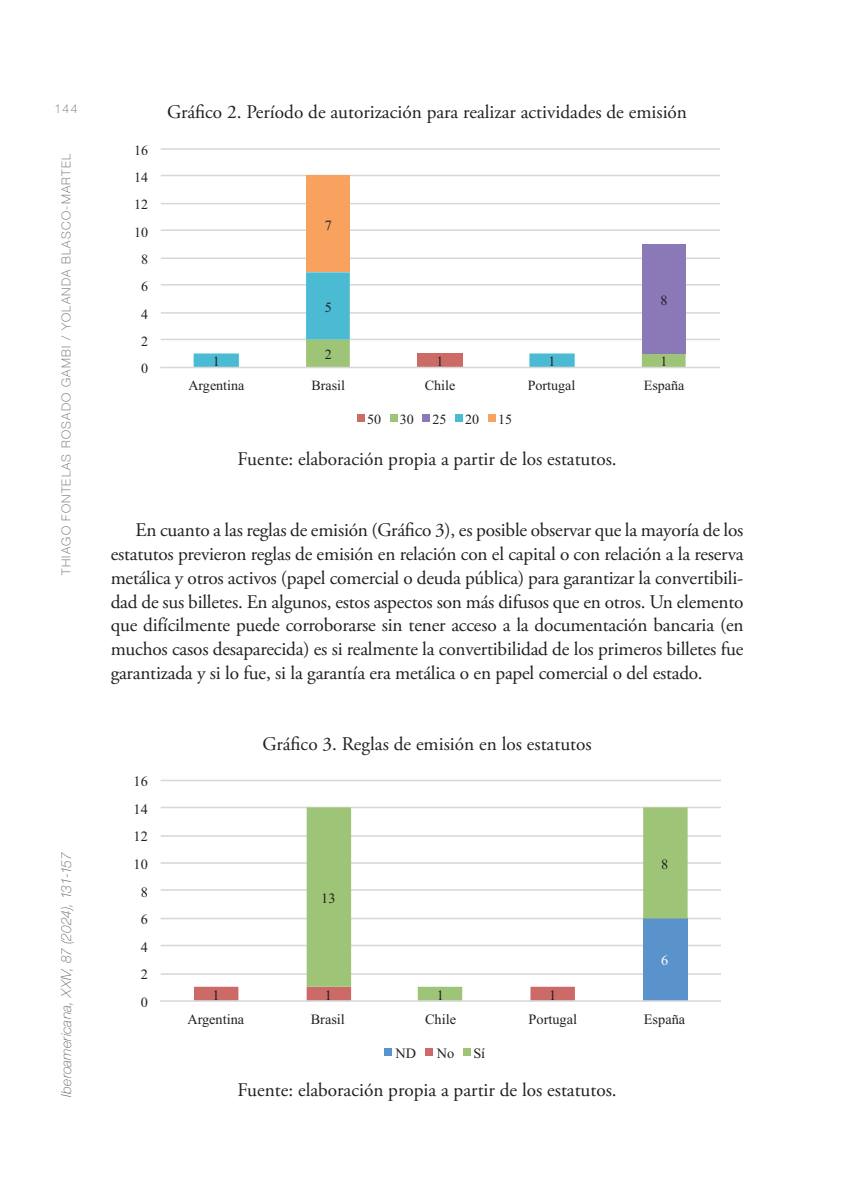
<style>
.page{position:relative;width:845px;height:1196px;background:#fff}
.page>*{position:absolute;margin:0;border:0;box-sizing:border-box;transform-origin:0 0}
.epigrafe-tabla{font:19.25px/23.8px "Adobe Garamond Pro";color:#231f20;text-align:justify}
.pie-imagen{font:19.25px "Adobe Garamond Pro";color:#231f20}
.t1{font:14.35px "Times New Roman";color:#231f20}
.t2{font:14.35px "Times New Roman";color:#fff}
.t3{font:14px "Times New Roman";color:#231f20}
.t4{font:italic 100 14px "Helvetica Neue LT Std";letter-spacing:.01em;color:#636366}
.t5{font:100 12.25px "Helvetica Neue LT Std";letter-spacing:.1em;color:#636366}
</style>
<div class="page">
<hr style="left:161px;top:339px;width:559px;height:1px;background:#d7d8da">
<hr style="left:161px;top:312px;width:559px;height:2px;background:#d7d8da">
<hr style="left:161px;top:284px;width:559px;height:2px;background:#d7d8da">
<hr style="left:161px;top:257px;width:559px;height:2px;background:#d7d8da">
<hr style="left:161px;top:229px;width:559px;height:2px;background:#d7d8da">
<hr style="left:161px;top:203px;width:559px;height:1px;background:#d7d8da">
<hr style="left:161px;top:175px;width:559px;height:1px;background:#d7d8da">
<hr style="left:161px;top:148px;width:559px;height:2px;background:#d7d8da">
<div style="left:642px;top:244px;width:43px;height:109px;background:#8b78b7"></div>
<svg style="left:194px;top:272px;width:491px;height:95px"></svg>
<div style="left:306px;top:175px;width:44px;height:97px;background:#f9a25f"></div>
<hr style="left:160px;top:367px;width:560px;height:1px;background:#d7d8da">
<div style="left:357px;top:414px;width:7px;height:7px;background:#cc6a67"></div>
<div style="left:390px;top:414px;width:7px;height:7px;background:#9ec577"></div>
<div style="left:423px;top:414px;width:7px;height:7px;background:#8b78b7"></div>
<div style="left:455px;top:414px;width:7px;height:7px;background:#4bbbd3"></div>
<div style="left:488px;top:414px;width:7px;height:7px;background:#f9a25f"></div>
<hr style="left:161px;top:973px;width:560px;height:2px;background:#d7d8da">
<hr style="left:161px;top:945px;width:560px;height:1px;background:#d7d8da">
<hr style="left:161px;top:918px;width:560px;height:1px;background:#d7d8da">
<hr style="left:161px;top:889px;width:560px;height:2px;background:#d7d8da">
<hr style="left:161px;top:862px;width:560px;height:2px;background:#d7d8da">
<hr style="left:161px;top:835px;width:560px;height:2px;background:#d7d8da">
<hr style="left:161px;top:807px;width:560px;height:1px;background:#d7d8da">
<hr style="left:161px;top:780px;width:560px;height:1px;background:#d7d8da">
<svg style="left:194px;top:987px;width:113px;height:13px"></svg>
<svg style="left:307px;top:807px;width:380px;height:193px"></svg>
<hr style="left:160px;top:1000px;width:561px;height:2px;background:#d7d8da">
<div style="left:384px;top:1048px;width:7px;height:7px;background:#5a92cc"></div>
<div style="left:425px;top:1048px;width:7px;height:7px;background:#cc6a67"></div>
<div style="left:463px;top:1048px;width:7px;height:7px;background:#9ec577"></div>
<p class="t5" style="left:55px;top:102px;width:24px">144</p>
<p class="epigrafe-tabla" style="left:167px;top:101px;width:521px">Gráfico 2. Período de autorización para realizar actividades de emisión</p>
<p class="t5" style="left:59px;top:574px;width:422px;rotate:-90deg">THIAGO FONTELAS ROSADO GAMBI / YOLANDA BLASCO-MARTEL</p>
<p class="t4" style="left:58px;top:1097px;width:246px;rotate:-90deg">Iberoamericana, XXIV, 87 (2024), 131-157</p>
<p class="t3" style="left:134px;top:145px;width:16px">16</p>
<p class="t3" style="left:134px;top:172px;width:16px">14</p>
<p class="t3" style="left:134px;top:200px;width:16px">12</p>
<p class="t3" style="left:134px;top:227px;width:16px">10</p>
<p class="t3" style="left:141px;top:254px;width:9px">8</p>
<p class="t3" style="left:141px;top:281px;width:9px">6</p>
<p class="t3" style="left:141px;top:309px;width:9px">4</p>
<p class="t3" style="left:141px;top:336px;width:9px">2</p>
<p class="t3" style="left:141px;top:363px;width:9px">0</p>
<p class="t3" style="left:213px;top:357px;width:9px">1</p>
<p class="t3" style="left:325px;top:220px;width:9px">7</p>
<p class="t3" style="left:325px;top:302px;width:9px">5</p>
<p class="t3" style="left:325px;top:350px;width:9px">2</p>
<p class="t3" style="left:436px;top:357px;width:9px">1</p>
<p class="t3" style="left:548px;top:357px;width:9px">1</p>
<p class="t3" style="left:660px;top:295px;width:9px">8</p>
<p class="t3" style="left:660px;top:357px;width:9px">1</p>
<p class="t3" style="left:188px;top:380px;width:57px">Argentina</p>
<p class="t3" style="left:311px;top:380px;width:35px">Brasil</p>
<p class="t3" style="left:425px;top:380px;width:32px">Chile</p>
<p class="t3" style="left:527px;top:380px;width:49px">Portugal</p>
<p class="t3" style="left:643px;top:380px;width:42px">España</p>
<p class="t3" style="left:367px;top:414px;width:16px">50</p>
<p class="t3" style="left:400px;top:414px;width:16px">30</p>
<p class="t3" style="left:432px;top:414px;width:16px">25</p>
<p class="t3" style="left:465px;top:414px;width:16px">20</p>
<p class="t3" style="left:498px;top:414px;width:16px">15</p>
<p class="pie-imagen" style="left:237px;top:447px;width:381px">Fuente: elaboración propia a partir de los estatutos.</p>
<p class="epigrafe-tabla" style="left:111px;top:519px;width:634px;text-indent:25px">En cuanto a las reglas de emisión (Gráfico 3), es posible observar que la mayoría de los estatutos previeron reglas de emisión en relación con el capital o con relación a la reserva metálica y otros activos (papel comercial o deuda pública) para garantizar la convertibili&shy;dad de sus billetes. En algunos, estos aspectos son más difusos que en otros. Un elemento que difícilmente puede corroborarse sin tener acceso a la documentación bancaria (en muchos casos desaparecida) es si realmente la convertibilidad de los primeros billetes fue garantizada y si lo fue, si la garantía era metálica o en papel comercial o del estado.</p>
<p class="t1" style="left:134px;top:776px;width:16px">16</p>
<p class="t1" style="left:134px;top:804px;width:16px">14</p>
<p class="t1" style="left:134px;top:831px;width:16px">12</p>
<p class="t1" style="left:134px;top:859px;width:16px">10</p>
<p class="t1" style="left:141px;top:886px;width:9px">8</p>
<p class="t1" style="left:141px;top:914px;width:9px">6</p>
<p class="t1" style="left:141px;top:942px;width:9px">4</p>
<p class="t1" style="left:141px;top:969px;width:9px">2</p>
<p class="t1" style="left:141px;top:997px;width:9px">0</p>
<p class="epigrafe-tabla" style="left:262px;top:732px;width:331px">Gráfico 3. Reglas de emisión en los estatutos</p>
<p class="t1" style="left:321px;top:893px;width:16px">13</p>
<p class="t1" style="left:213px;top:990px;width:9px">1</p>
<p class="t1" style="left:325px;top:990px;width:9px">1</p>
<p class="t1" style="left:549px;top:990px;width:9px">1</p>
<p class="t1" style="left:437px;top:990px;width:9px">1</p>
<p class="t1" style="left:661px;top:859px;width:9px">8</p>
<p class="t2" style="left:661px;top:955px;width:9px">6</p>
<p class="t1" style="left:187px;top:1014px;width:58px">Argentina</p>
<p class="t1" style="left:311px;top:1014px;width:36px">Brasil</p>
<p class="t1" style="left:425px;top:1014px;width:32px">Chile</p>
<p class="t1" style="left:528px;top:1014px;width:50px">Portugal</p>
<p class="t1" style="left:644px;top:1014px;width:43px">España</p>
<p class="t1" style="left:395px;top:1048px;width:22px">ND</p>
<p class="t1" style="left:437px;top:1048px;width:19px">No</p>
<p class="t1" style="left:473px;top:1048px;width:13px">Sí</p>
<p class="pie-imagen" style="left:237px;top:1078px;width:381px">Fuente: elaboración propia a partir de los estatutos.</p>
</div>
